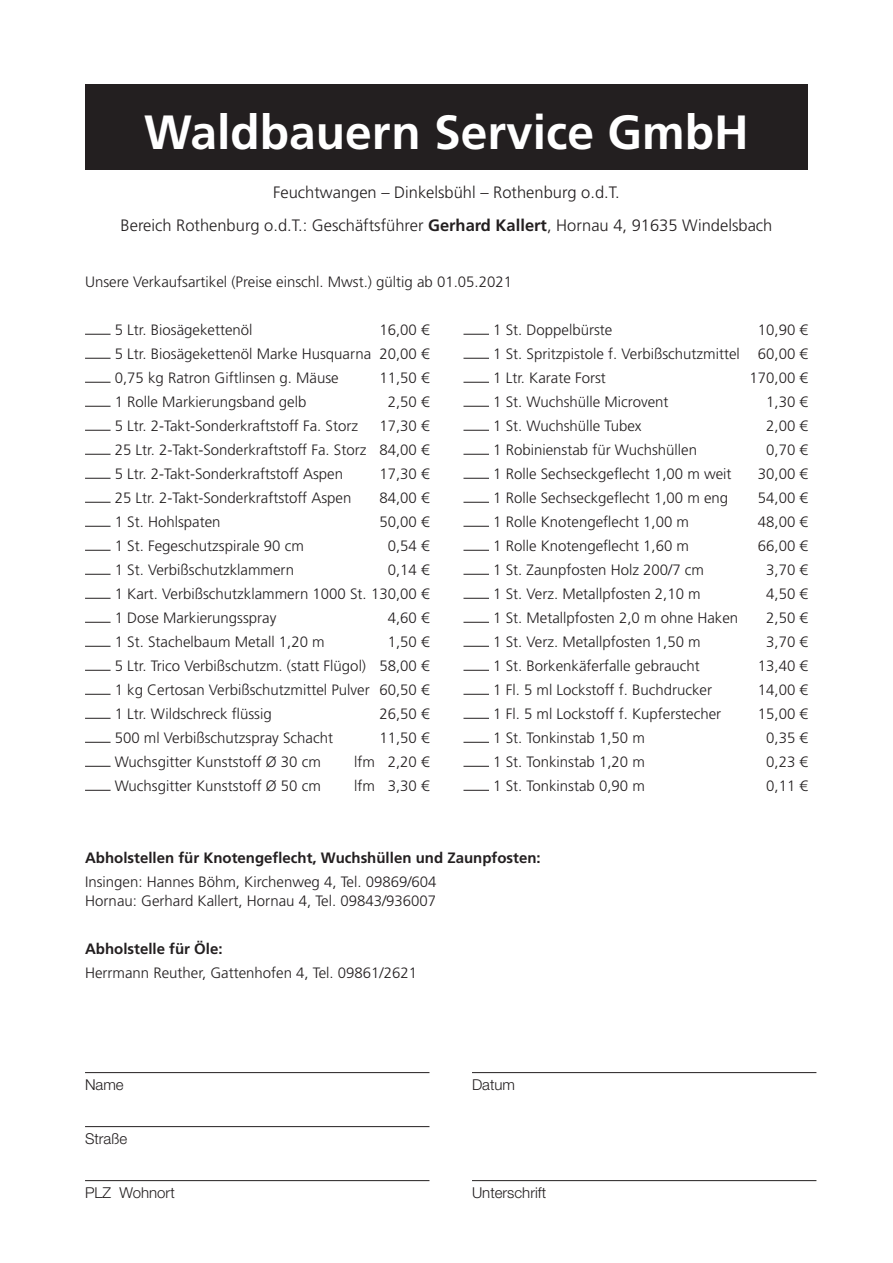
<style>
.page{position:relative;width:893px;height:1263px;background:#fff}
.page>*{position:absolute;margin:0;border:0;box-sizing:border-box;transform-origin:0 0}
.t1{font:700 48px "Frutiger LT Std";color:#fff}
.t2{font:300 16.5px/33px "Frutiger LT Std";color:#231f20;text-align:center}
.t3{font:300 15px/19.5px "Frutiger LT Std";color:#231f20}
.t4{font:700 15px "Frutiger LT Std";color:#231f20}
.t5{font:300 15px "Helvetica Neue LT Std";color:#231f20}
.s1{font-weight:700}
</style>
<div class="page">
<svg style="left:85px;top:334px;width:26px;height:1px"></svg>
<svg style="left:463px;top:334px;width:26px;height:1px"></svg>
<svg style="left:85px;top:358px;width:26px;height:1px"></svg>
<svg style="left:463px;top:358px;width:26px;height:1px"></svg>
<svg style="left:85px;top:382px;width:26px;height:1px"></svg>
<svg style="left:463px;top:382px;width:26px;height:1px"></svg>
<svg style="left:85px;top:406px;width:26px;height:1px"></svg>
<svg style="left:463px;top:406px;width:26px;height:1px"></svg>
<svg style="left:85px;top:430px;width:26px;height:1px"></svg>
<svg style="left:463px;top:430px;width:26px;height:1px"></svg>
<svg style="left:85px;top:454px;width:26px;height:1px"></svg>
<svg style="left:463px;top:454px;width:26px;height:1px"></svg>
<svg style="left:85px;top:478px;width:26px;height:1px"></svg>
<svg style="left:463px;top:478px;width:26px;height:1px"></svg>
<svg style="left:85px;top:502px;width:26px;height:1px"></svg>
<svg style="left:463px;top:502px;width:26px;height:1px"></svg>
<svg style="left:85px;top:526px;width:26px;height:1px"></svg>
<svg style="left:463px;top:526px;width:26px;height:1px"></svg>
<svg style="left:85px;top:550px;width:26px;height:1px"></svg>
<svg style="left:463px;top:550px;width:26px;height:1px"></svg>
<svg style="left:85px;top:574px;width:26px;height:1px"></svg>
<svg style="left:463px;top:574px;width:26px;height:1px"></svg>
<svg style="left:85px;top:598px;width:26px;height:1px"></svg>
<svg style="left:463px;top:598px;width:26px;height:1px"></svg>
<svg style="left:85px;top:622px;width:26px;height:1px"></svg>
<svg style="left:463px;top:622px;width:26px;height:1px"></svg>
<svg style="left:85px;top:646px;width:26px;height:1px"></svg>
<svg style="left:463px;top:646px;width:26px;height:1px"></svg>
<svg style="left:85px;top:670px;width:26px;height:1px"></svg>
<svg style="left:463px;top:670px;width:26px;height:1px"></svg>
<svg style="left:85px;top:694px;width:26px;height:1px"></svg>
<svg style="left:463px;top:694px;width:26px;height:1px"></svg>
<svg style="left:85px;top:718px;width:26px;height:1px"></svg>
<svg style="left:463px;top:718px;width:26px;height:1px"></svg>
<svg style="left:85px;top:742px;width:26px;height:1px"></svg>
<svg style="left:463px;top:742px;width:26px;height:1px"></svg>
<svg style="left:85px;top:766px;width:26px;height:1px"></svg>
<svg style="left:463px;top:766px;width:26px;height:1px"></svg>
<svg style="left:85px;top:790px;width:26px;height:1px"></svg>
<svg style="left:463px;top:790px;width:26px;height:1px"></svg>
<div style="left:85px;top:84px;width:723px;height:85px;background:#231f20"></div>
<hr style="left:85px;top:1072px;width:344px;height:1px;background:#231f20">
<hr style="left:85px;top:1126px;width:344px;height:1px;background:#231f20">
<hr style="left:85px;top:1180px;width:344px;height:1px;background:#231f20">
<hr style="left:472px;top:1072px;width:344px;height:1px;background:#231f20">
<hr style="left:472px;top:1180px;width:344px;height:1px;background:#231f20">
<h1 class="t1" style="left:144px;top:104px;width:606px">Waldbauern Service GmbH</h1>
<p class="t2" style="left:121px;top:176px;width:653px">Feuchtwangen – Dinkelsbühl – Rothenburg o.d.T.<br>Bereich Rothenburg o.d.T.: Geschäftsführer <span class="s1">Gerhard Kallert</span>, Hornau 4, 91635 Windelsbach</p>
<p class="t3" style="left:85px;top:272px;width:429px">Unsere Verkaufsartikel (Preise einschl. Mwst.) gültig ab 01.05.2021</p>
<p class="t3" style="left:115px;top:320px;width:139px">5 Ltr. Biosägekettenöl</p>
<p class="t3" style="left:379px;top:320px;width:52px">16,00 €</p>
<p class="t3" style="left:493px;top:320px;width:121px">1 St. Doppelbürste</p>
<p class="t3" style="left:758px;top:320px;width:52px">10,90 €</p>
<p class="t3" style="left:115px;top:344px;width:316px">5 Ltr. Biosägekettenöl Marke Husquarna 20,00 €</p>
<p class="t3" style="left:493px;top:344px;width:316px">1 St. Spritzpistole f. Verbißschutzmittel 60,00 €</p>
<p class="t3" style="left:115px;top:368px;width:225px">0,75 kg Ratron Giftlinsen g. Mäuse</p>
<p class="t3" style="left:379px;top:368px;width:52px">11,50 €</p>
<p class="t3" style="left:493px;top:368px;width:114px">1 Ltr. Karate Forst</p>
<p class="t3" style="left:749px;top:368px;width:60px">170,00 €</p>
<p class="t3" style="left:115px;top:392px;width:193px">1 Rolle Markierungsband gelb</p>
<p class="t3" style="left:388px;top:392px;width:43px">2,50 €</p>
<p class="t3" style="left:493px;top:392px;width:177px">1 St. Wuchshülle Microvent</p>
<p class="t3" style="left:766px;top:392px;width:43px">1,30 €</p>
<p class="t3" style="left:115px;top:416px;width:245px">5 Ltr. 2-Takt-Sonderkraftstoff Fa. Storz</p>
<p class="t3" style="left:379px;top:416px;width:52px">17,30 €</p>
<p class="t3" style="left:493px;top:416px;width:150px">1 St. Wuchshülle Tubex</p>
<p class="t3" style="left:766px;top:416px;width:43px">2,00 €</p>
<p class="t3" style="left:115px;top:440px;width:316px">25 Ltr. 2-Takt-Sonderkraftstoff Fa. Storz 84,00 €</p>
<p class="t3" style="left:493px;top:440px;width:205px">1 Robinienstab für Wuchshüllen</p>
<p class="t3" style="left:766px;top:440px;width:43px">0,70 €</p>
<p class="t3" style="left:115px;top:464px;width:230px">5 Ltr. 2-Takt-Sonderkraftstoff Aspen</p>
<p class="t3" style="left:379px;top:464px;width:52px">17,30 €</p>
<p class="t3" style="left:493px;top:464px;width:240px">1 Rolle Sechseckgeflecht 1,00 m weit</p>
<p class="t3" style="left:758px;top:464px;width:52px">30,00 €</p>
<p class="t3" style="left:115px;top:488px;width:238px">25 Ltr. 2-Takt-Sonderkraftstoff Aspen</p>
<p class="t3" style="left:379px;top:488px;width:52px">84,00 €</p>
<p class="t3" style="left:493px;top:488px;width:237px">1 Rolle Sechseckgeflecht 1,00 m eng</p>
<p class="t3" style="left:758px;top:488px;width:52px">54,00 €</p>
<p class="t3" style="left:115px;top:512px;width:107px">1 St. Hohlspaten</p>
<p class="t3" style="left:379px;top:512px;width:52px">50,00 €</p>
<p class="t3" style="left:493px;top:512px;width:197px">1 Rolle Knotengeflecht 1,00 m</p>
<p class="t3" style="left:758px;top:512px;width:52px">48,00 €</p>
<p class="t3" style="left:115px;top:536px;width:191px">1 St. Fegeschutzspirale 90 cm</p>
<p class="t3" style="left:388px;top:536px;width:43px">0,54 €</p>
<p class="t3" style="left:493px;top:536px;width:197px">1 Rolle Knotengeflecht 1,60 m</p>
<p class="t3" style="left:758px;top:536px;width:52px">66,00 €</p>
<p class="t3" style="left:115px;top:560px;width:181px">1 St. Verbißschutzklammern</p>
<p class="t3" style="left:388px;top:560px;width:43px">0,14 €</p>
<p class="t3" style="left:493px;top:560px;width:212px">1 St. Zaunpfosten Holz 200/7 cm</p>
<p class="t3" style="left:766px;top:560px;width:43px">3,70 €</p>
<p class="t3" style="left:115px;top:584px;width:316px">1 Kart. Verbißschutzklammern 1000 St. 130,00 €</p>
<p class="t3" style="left:493px;top:584px;width:209px">1 St. Verz. Metallpfosten 2,10 m</p>
<p class="t3" style="left:766px;top:584px;width:43px">4,50 €</p>
<p class="t3" style="left:115px;top:608px;width:163px">1 Dose Markierungsspray</p>
<p class="t3" style="left:388px;top:608px;width:43px">4,60 €</p>
<p class="t3" style="left:493px;top:608px;width:247px">1 St. Metallpfosten 2,0 m ohne Haken</p>
<p class="t3" style="left:766px;top:608px;width:43px">2,50 €</p>
<p class="t3" style="left:115px;top:632px;width:212px">1 St. Stachelbaum Metall 1,20 m</p>
<p class="t3" style="left:388px;top:632px;width:43px">1,50 €</p>
<p class="t3" style="left:493px;top:632px;width:209px">1 St. Verz. Metallpfosten 1,50 m</p>
<p class="t3" style="left:766px;top:632px;width:43px">3,70 €</p>
<p class="t3" style="left:115px;top:656px;width:316px">5 Ltr. Trico Verbißschutzm. (statt Flügol) 58,00 €</p>
<p class="t3" style="left:493px;top:656px;width:208px">1 St. Borkenkäferfalle gebraucht</p>
<p class="t3" style="left:758px;top:656px;width:52px">13,40 €</p>
<p class="t3" style="left:115px;top:680px;width:316px">1 kg Certosan Verbißschutzmittel Pulver 60,50 €</p>
<p class="t3" style="left:493px;top:680px;width:220px">1 Fl. 5 ml Lockstoff f. Buchdrucker</p>
<p class="t3" style="left:758px;top:680px;width:52px">14,00 €</p>
<p class="t3" style="left:115px;top:704px;width:159px">1 Ltr. Wildschreck flüssig</p>
<p class="t3" style="left:379px;top:704px;width:52px">26,50 €</p>
<p class="t3" style="left:493px;top:704px;width:230px">1 Fl. 5 ml Lockstoff f. Kupferstecher</p>
<p class="t3" style="left:758px;top:704px;width:52px">15,00 €</p>
<p class="t3" style="left:115px;top:728px;width:220px">500 ml Verbißschutzspray Schacht</p>
<p class="t3" style="left:379px;top:728px;width:52px">11,50 €</p>
<p class="t3" style="left:493px;top:728px;width:153px">1 St. Tonkinstab 1,50 m</p>
<p class="t3" style="left:766px;top:728px;width:43px">0,35 €</p>
<p class="t3" style="left:115px;top:752px;width:208px">Wuchsgitter Kunststoff Ø 30 cm</p>
<p class="t3" style="left:354px;top:752px;width:77px">lfm 2,20 €</p>
<p class="t3" style="left:493px;top:752px;width:153px">1 St. Tonkinstab 1,20 m</p>
<p class="t3" style="left:766px;top:752px;width:43px">0,23 €</p>
<p class="t3" style="left:115px;top:776px;width:208px">Wuchsgitter Kunststoff Ø 50 cm</p>
<p class="t3" style="left:354px;top:776px;width:77px">lfm 3,30 €</p>
<p class="t3" style="left:493px;top:776px;width:153px">1 St. Tonkinstab 0,90 m</p>
<p class="t3" style="left:766px;top:776px;width:43px">0,11 €</p>
<p class="t4" style="left:85px;top:849px;width:457px">Abholstellen für Knotengeflecht, Wuchshüllen und Zaunpfosten:</p>
<p class="t3" style="left:85px;top:872px;width:353px">Insingen: Hannes Böhm, Kirchenweg 4, Tel. 09869/604<br>Hornau: Gerhard Kallert, Hornau 4, Tel. 09843/936007</p>
<p class="t4" style="left:85px;top:940px;width:139px">Abholstelle für Öle:</p>
<p class="t3" style="left:85px;top:963px;width:334px">Herrmann Reuther, Gattenhofen 4, Tel. 09861/2621</p>
<p class="t5" style="left:85px;top:1075px;width:40px">Name</p>
<p class="t5" style="left:85px;top:1129px;width:44px">Straße</p>
<p class="t5" style="left:85px;top:1183px;width:91px">PLZ Wohnort</p>
<p class="t5" style="left:472px;top:1075px;width:45px">Datum</p>
<p class="t5" style="left:472px;top:1183px;width:76px">Unterschrift</p>
</div>
